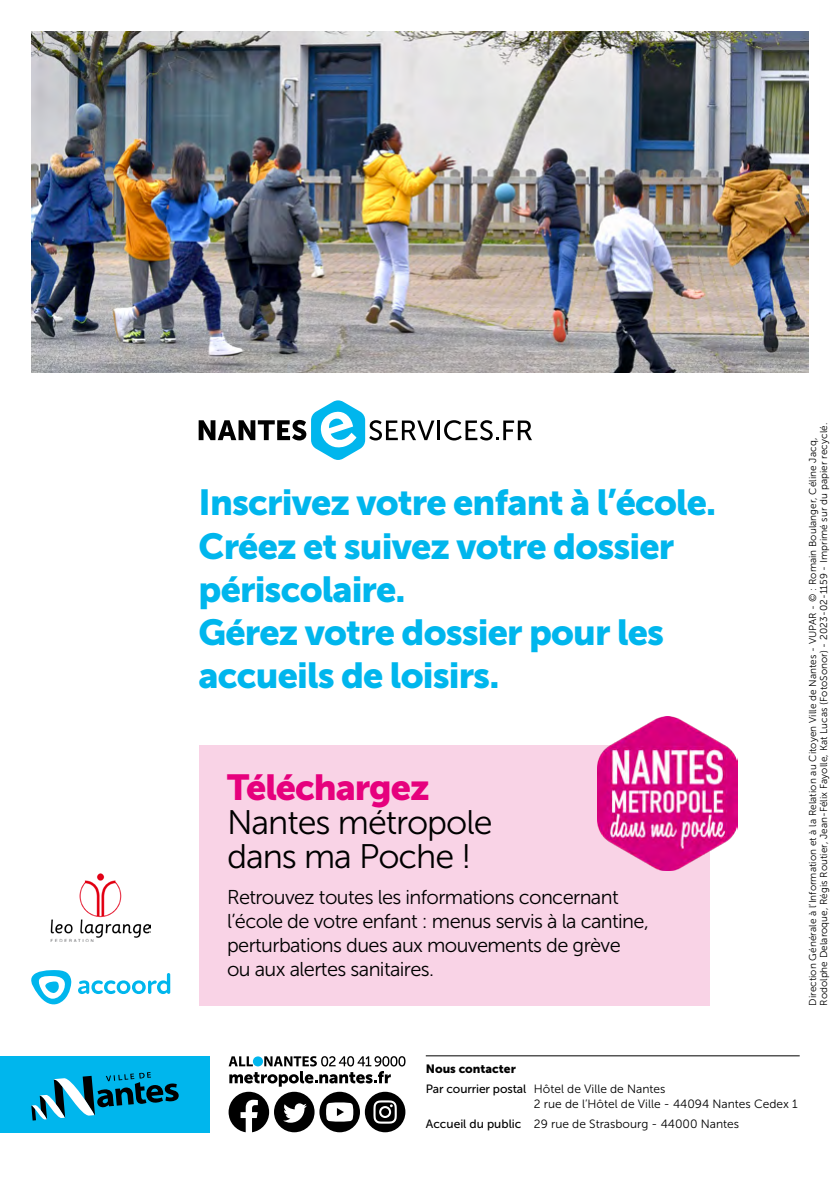
<style>
.page{position:relative;width:840px;height:1191px;background:#fff}
.page>*{position:absolute;margin:0;border:0;box-sizing:border-box;transform-origin:0 0}
.t1{font:36px/43.2px "Museo Sans 900";letter-spacing:-.025em;color:#00b6ed}
.t2{font:36px "Museo Sans 900";letter-spacing:-.03em;color:#e6007d}
.t3{font:34px/34px "Museo Sans 300";letter-spacing:-.03em;color:#000}
.t4{font:20px/24px "Museo Sans 300";letter-spacing:-.03em;color:#000}
.t5{font:12px/14.4px "Museo Sans 300";color:#000}
.t6{font:12px "Museo Sans 900";color:#000}
.t7{font:10px/11px "Museo Sans 300";letter-spacing:.005em;color:#000}
.s1{font-family:"Museo Sans 500"}
</style>
<div class="page">
<img style="left:31px;top:32px;width:777px;height:340px">
<hr style="left:437px;top:420px;width:3px;height:20px;background:#000">
<svg style="left:444px;top:420px;width:87px;height:20px"></svg>
<svg style="left:198px;top:400px;width:236px;height:60px"></svg>
<div style="left:198px;top:745px;width:511px;height:260px;background:#f9d3e6"></div>
<img style="left:597px;top:716px;width:140px;height:154px">
<hr style="left:425px;top:1055px;width:374px;height:1px;background:#000">
<svg style="left:228px;top:1056px;width:177px;height:76px"></svg>
<div style="left:0;top:1056px;width:210px;height:77px;background:#00b6ed"></div>
<svg style="left:31px;top:1072px;width:148px;height:48px"></svg>
<img style="left:51px;top:873px;width:100px;height:68px">
<svg style="left:78px;top:973px;width:92px;height:21px"></svg>
<svg style="left:31px;top:970px;width:40px;height:35px"></svg>
<h1 class="t1" style="left:198px;top:481px;width:519px">Inscrivez votre enfant à l’école.<br>Créez et suivez votre dossier périscolaire.<br>Gérez votre dossier pour les accueils de loisirs.</h1>
<h1 class="t2" style="left:227px;top:767px;width:204px">Téléchargez</h1>
<h2 class="t3" style="left:227px;top:806px;width:267px">Nantes métropole dans ma Poche !</h2>
<h3 class="t4" style="left:227px;top:885px;width:423px">Retrouvez toutes les informations concernant l’école de votre enfant : menus servis à la cantine, perturbations dues aux mouvements de grève ou aux alertes sanitaires.</h3>
<p class="t7" style="left:807px;top:1005px;width:584px;rotate:-90deg">Direction Générale à l’Information et à la Relation au Citoyen Ville de Nantes - VUPAR - © : Romain Boulanger, Céline Jacq,<br>Rodolphe Delaroque, Régis Routier, Jean-Félix Fayolle, Kat Lucas (FotoSonor) - 2023-02-1159 - Imprimé sur du papier recyclé.</p>
<p class="t6" style="left:425px;top:1062px;width:91px">Nous contacter</p>
<p class="t5" style="left:533px;top:1082px;width:265px;text-indent:-108px"><span class="s1">Par courrier postal</span> Hôtel de Ville de Nantes<br>2 rue de l’Hôtel de Ville - 44094 Nantes Cedex 1</p>
<p class="t5" style="left:425px;top:1116px;width:315px"><span class="s1">Accueil du public</span> 29 rue de Strasbourg - 44000 Nantes</p>
</div>
